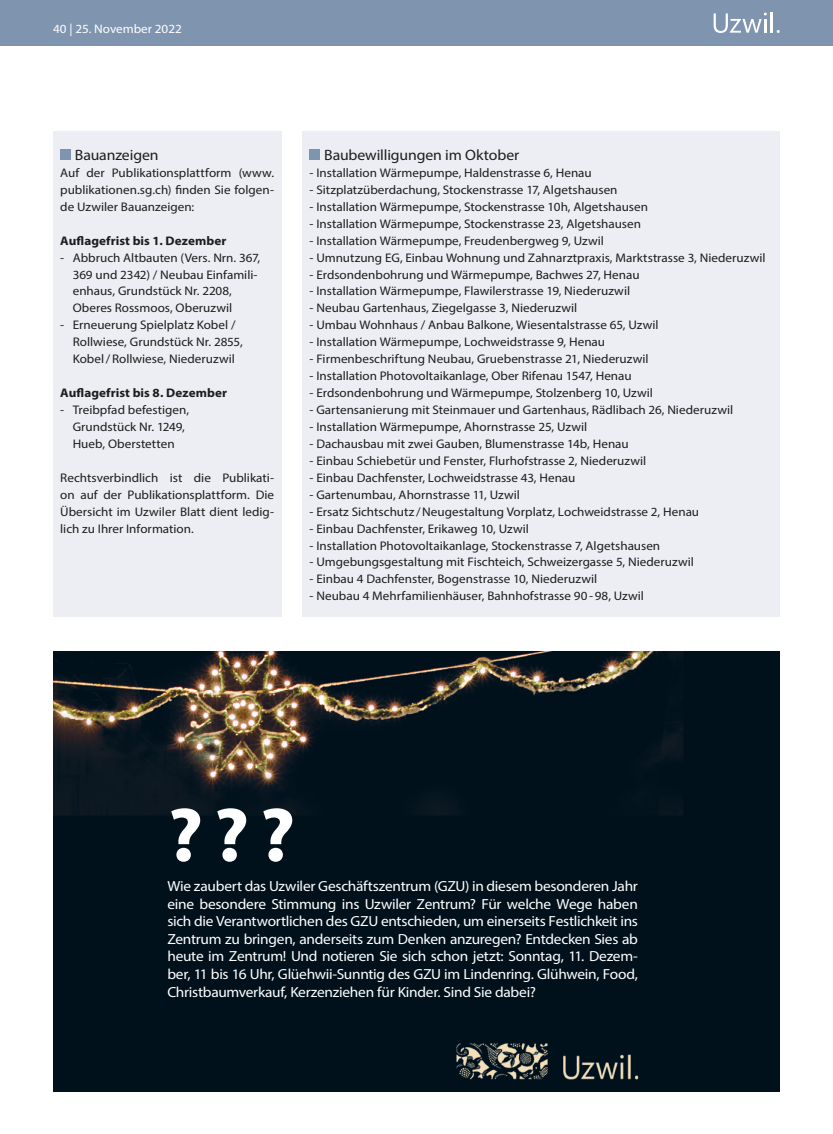
<style>
.page{position:relative;width:833px;height:1134px;background:#fff}
.page>*{position:absolute;margin:0;border:0;box-sizing:border-box;transform-origin:0 0}
.t1{font:700 76.88px "Myriad Pro";color:#fff;scale:1.05 1}
.Kurztext_Titel_12pt{font:15px "Myriad Pro";letter-spacing:-.01em;color:#1d1d1b;scale:1.05 1}
.t2{font:14.62px/17.6px "Myriad Pro";letter-spacing:-.015em;color:#fff;text-align:justify;scale:1.05 1}
.Grundtext{font:12.5px/16.9px "Myriad Pro";color:#1d1d1b;text-align:justify;scale:1.05 1}
.Grundtext-2{font:700 12.5px "Myriad Pro";letter-spacing:.005em;color:#1d1d1b;scale:1.05 1}
.t3{font:12.5px "Myriad Pro";color:#fff;scale:1.05 1}
</style>
<div class="page">
<div style="left:0;top:0;width:833px;height:46px;background:#7f94af"></div>
<hr style="left:771px;top:12px;width:2px;height:21px;background:#fff">
<svg style="left:713px;top:13px;width:53px;height:20px"></svg>
<div style="left:53px;top:131px;width:228px;height:486px;background:#eceef4"></div>
<div style="left:60px;top:149px;width:11px;height:11px;background:#7f94af"></div>
<div style="left:302px;top:131px;width:478px;height:486px;background:#eceef4"></div>
<div style="left:309px;top:149px;width:11px;height:11px;background:#7f94af"></div>
<img style="left:53px;top:651px;width:727px;height:440px">
<img style="left:456px;top:1043px;width:194px;height:36px">
<p class="t3" style="left:53px;top:21px;width:124px">40 | 25. November 2022</p>
<p class="Kurztext_Titel_12pt" style="left:75px;top:146px;width:81px">Bauanzeigen</p>
<p class="Grundtext" style="left:60px;top:164px;width:205px">Auf der Publikationsplattform (www. publikationen.sg.ch) finden Sie folgen&shy;de Uzwiler Bauanzeigen:</p>
<p class="Grundtext-2" style="left:60px;top:232px;width:160px">Auflagefrist bis 1. Dezember</p>
<p class="Grundtext" style="left:60px;top:249px;width:192px">- Abbruch Altbauten (Vers. Nrn. 367,</p>
<p class="Grundtext" style="left:73px;top:266px;width:177px">369 und 2342) / Neubau Einfamili-</p>
<p class="Grundtext" style="left:73px;top:283px;width:153px">enhaus, Grundstück Nr. 2208,</p>
<p class="Grundtext" style="left:73px;top:300px;width:153px">Oberes Rossmoos, Oberuzwil</p>
<p class="Grundtext" style="left:60px;top:316px;width:168px">- Erneuerung Spielplatz Kobel /</p>
<p class="Grundtext" style="left:73px;top:333px;width:163px">Rollwiese, Grundstück Nr. 2855,</p>
<p class="Grundtext" style="left:73px;top:350px;width:156px">Kobel/Rollwiese, Niederuzwil</p>
<p class="Grundtext-2" style="left:60px;top:385px;width:160px">Auflagefrist bis 8. Dezember</p>
<p class="Grundtext" style="left:60px;top:401px;width:124px">- Treibpfad befestigen,</p>
<p class="Grundtext" style="left:73px;top:418px;width:108px">Grundstück Nr. 1249,</p>
<p class="Grundtext" style="left:73px;top:435px;width:99px">Hueb, Oberstetten</p>
<p class="Grundtext" style="left:60px;top:469px;width:205px">Rechtsverbindlich ist die Publikati&shy;on auf der Publikationsplattform. Die Übersicht im Uzwiler Blatt dient ledig&shy;lich zu Ihrer Information.</p>
<p class="Kurztext_Titel_12pt" style="left:324px;top:146px;width:187px">Baubewilligungen im Oktober</p>
<p class="Grundtext" style="left:309px;top:164px;width:270px">- Installation Wärmepumpe, Haldenstrasse 6, Henau</p>
<p class="Grundtext" style="left:309px;top:181px;width:295px">- Sitzplatzüberdachung, Stockenstrasse 17, Algetshausen</p>
<p class="Grundtext" style="left:309px;top:198px;width:324px">- Installation Wärmepumpe, Stockenstrasse 10h, Algetshausen</p>
<p class="Grundtext" style="left:309px;top:215px;width:317px">- Installation Wärmepumpe, Stockenstrasse 23, Algetshausen</p>
<p class="Grundtext" style="left:309px;top:232px;width:282px">- Installation Wärmepumpe, Freudenbergweg 9, Uzwil</p>
<p class="Grundtext" style="left:309px;top:249px;width:436px">- Umnutzung EG, Einbau Wohnung und Zahnarztpraxis, Marktstrasse 3, Niederuzwil</p>
<p class="Grundtext" style="left:309px;top:266px;width:316px">- Erdsondenbohrung und Wärmepumpe, Bachwes 27, Henau</p>
<p class="Grundtext" style="left:309px;top:283px;width:307px">- Installation Wärmepumpe, Flawilerstrasse 19, Niederuzwil</p>
<p class="Grundtext" style="left:309px;top:300px;width:256px">- Neubau Gartenhaus, Ziegelgasse 3, Niederuzwil</p>
<p class="Grundtext" style="left:309px;top:316px;width:334px">- Umbau Wohnhaus / Anbau Balkone, Wiesentalstrasse 65, Uzwil</p>
<p class="Grundtext" style="left:309px;top:333px;width:283px">- Installation Wärmepumpe, Lochweidstrasse 9, Henau</p>
<p class="Grundtext" style="left:309px;top:350px;width:324px">- Firmenbeschriftung Neubau, Gruebenstrasse 21, Niederuzwil</p>
<p class="Grundtext" style="left:309px;top:367px;width:308px">- Installation Photovoltaikanlage, Ober Rifenau 1547, Henau</p>
<p class="Grundtext" style="left:309px;top:384px;width:328px">- Erdsondenbohrung und Wärmepumpe, Stolzenberg 10, Uzwil</p>
<p class="Grundtext" style="left:309px;top:401px;width:405px">- Gartensanierung mit Steinmauer und Gartenhaus, Rädlibach 26, Niederuzwil</p>
<p class="Grundtext" style="left:309px;top:418px;width:266px">- Installation Wärmepumpe, Ahornstrasse 25, Uzwil</p>
<p class="Grundtext" style="left:309px;top:435px;width:305px">- Dachausbau mit zwei Gauben, Blumenstrasse 14b, Henau</p>
<p class="Grundtext" style="left:309px;top:452px;width:322px">- Einbau Schiebetür und Fenster, Flurhofstrasse 2, Niederuzwil</p>
<p class="Grundtext" style="left:309px;top:469px;width:255px">- Einbau Dachfenster, Lochweidstrasse 43, Henau</p>
<p class="Grundtext" style="left:309px;top:486px;width:202px">- Gartenumbau, Ahornstrasse 11, Uzwil</p>
<p class="Grundtext" style="left:309px;top:503px;width:372px">- Ersatz Sichtschutz /Neugestaltung Vorplatz, Lochweidstrasse 2, Henau</p>
<p class="Grundtext" style="left:309px;top:520px;width:210px">- Einbau Dachfenster, Erikaweg 10, Uzwil</p>
<p class="Grundtext" style="left:309px;top:537px;width:335px">- Installation Photovoltaikanlage, Stockenstrasse 7, Algetshausen</p>
<p class="Grundtext" style="left:309px;top:554px;width:367px">- Umgebungsgestaltung mit Fischteich, Schweizergasse 5, Niederuzwil</p>
<p class="Grundtext" style="left:309px;top:571px;width:275px">- Einbau 4 Dachfenster, Bogenstrasse 10, Niederuzwil</p>
<p class="Grundtext" style="left:309px;top:587px;width:320px">- Neubau 4 Mehrfamilienhäuser, Bahnhofstrasse 90-98, Uzwil</p>
<p class="t1" style="left:167px;top:785px;width:123px">???</p>
<p class="t2" style="left:167px;top:877px;width:450px">Wie zaubert das Uzwiler Geschäftszentrum (GZU) in diesem besonderen Jahr eine besondere Stimmung ins Uzwiler Zentrum? Für welche Wege haben sich die Verantwortlichen des GZU entschieden, um einerseits Festlichkeit ins Zentrum zu bringen, anderseits zum Denken anzuregen? Entdecken Sies ab heute im Zentrum! Und notieren Sie sich schon jetzt: Sonntag, 11. Dezem&shy;ber, 11 bis 16 Uhr, Glüehwii-Sunntig des GZU im Lindenring. Glühwein, Food, Christbaumverkauf, Kerzenziehen für Kinder. Sind Sie dabei?</p>
</div>
